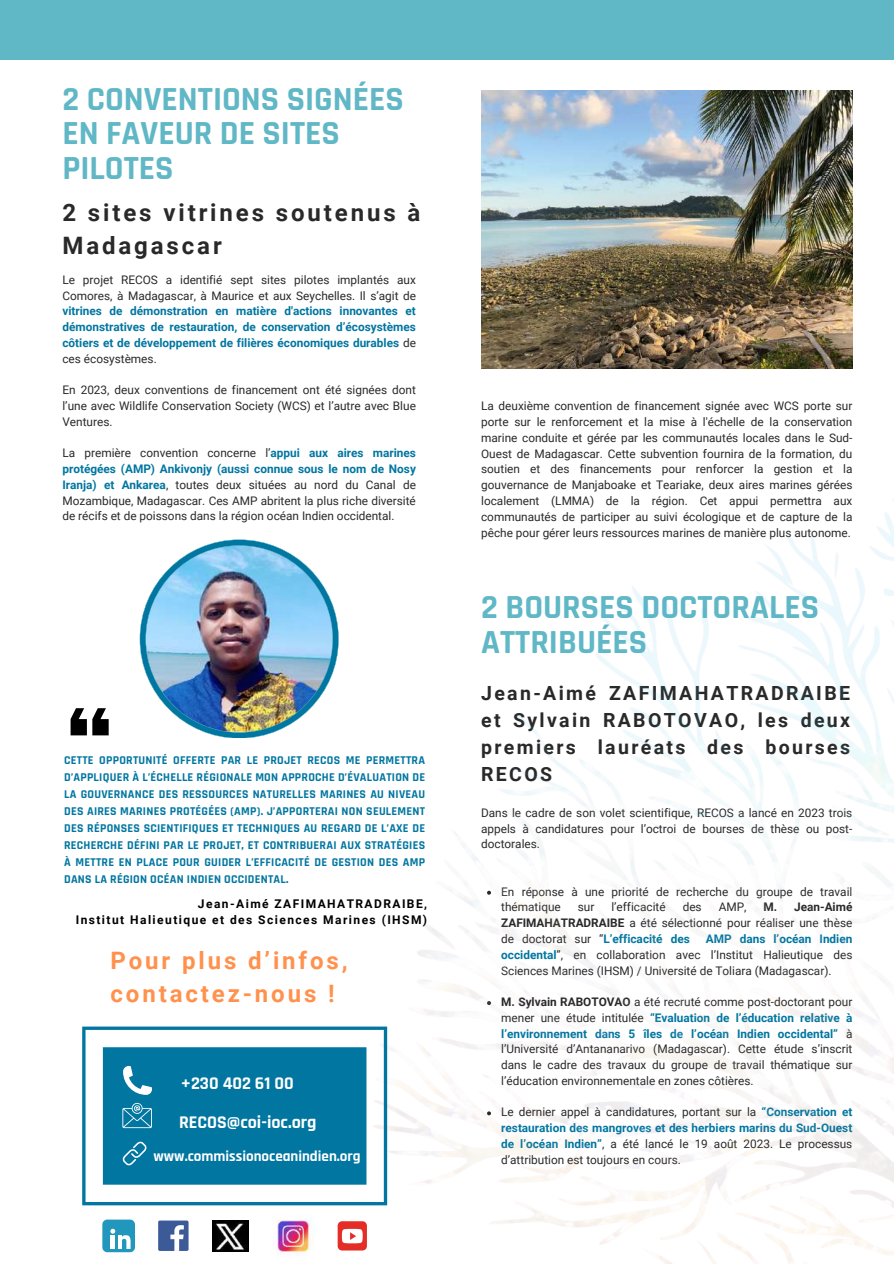
<style>
.page{position:relative;width:894px;height:1264px;background:#fff}
.page>*{position:absolute;margin:0;border:0;box-sizing:border-box;transform-origin:0 0}
.t1{font:700 34.05px/34.8px "Rajdhani";color:#60b7c6}
.t2{font:700 24px/32.7px "Roboto";letter-spacing:.12em;color:#292929}
.t3{font:700 24px/32.7px "Roboto";letter-spacing:.12em;color:#ff914d}
.t4{font:700 19.5px/27px "Roboto";letter-spacing:.12em;color:#292929;text-align:justify}
.t5{font:700 18px/38.7px "Rajdhani";color:#fff}
.t6{font:700 15px "Rajdhani";color:#fff}
.t7{font:700 12px/17px "Rajdhani";letter-spacing:.02em;color:#0076a1;text-align:justify}
.t8{font:700 12px/16px "Roboto";letter-spacing:.12em;color:#000;text-align:right}
.t9{font:11.85px/15.8px "Roboto";color:#292929;text-align:justify}
.t10{font:700 11.85px/15.8px "Roboto";color:#0076a1;text-align:justify}
.s1{font-weight:400;color:#292929}
.s2{font-weight:700;color:#0076a1}
.s3{font-weight:700}
</style>
<div class="page">
<div style="left:0;top:0;width:893px;height:60px;background:#60b7c6"></div>
<svg style="left:71px;top:708px;width:38px;height:27px"></svg>
<img style="left:140px;top:539px;width:198px;height:199px">
<img style="left:481px;top:91px;width:371px;height:278px">
<img style="left:373px;top:513px;width:520px;height:750px">
<svg style="left:82px;top:1026px;width:305px;height:179px;fill:#0076a1"></svg>
<div style="left:158px;top:1220px;width:30px;height:30px;background:#3d5a98;border-radius:2px"></div>
<svg style="left:170px;top:1225px;width:14px;height:25px"></svg>
<div style="left:102px;top:1219px;width:33px;height:33px;background:#2197bd;border-radius:5px"></div>
<svg style="left:110px;top:1228px;width:21px;height:20px"></svg>
<div style="left:337px;top:1221px;width:30px;height:29px;background:#e52d27;border-radius:4px"></div>
<svg style="left:342px;top:1228px;width:20px;height:15px"></svg>
<img style="left:212px;top:1220px;width:36px;height:30px">
<img style="left:271px;top:1214px;width:42px;height:42px">
<svg style="left:123px;top:1065px;width:29px;height:29px"></svg>
<svg style="left:122px;top:1102px;width:29px;height:26px"></svg>
<svg style="left:122px;top:1141px;width:25px;height:24px"></svg>
<h1 class="t1" style="left:62px;top:82px;width:343px">2 CONVENTIONS SIGNÉES<br>EN FAVEUR DE SITES<br>PILOTES</h1>
<h2 class="t2" style="left:62px;top:196px;width:359px">2 sites vitrines soutenus à<br>Madagascar</h2>
<p class="t9" style="left:62px;top:272px;width:355px">Le projet RECOS a identifié sept sites pilotes implantés aux<br>Comores, à Madagascar, à Maurice et aux Seychelles. Il s’agit de</p>
<p class="t10" style="left:62px;top:303px;width:355px">vitrines de démonstration en matière d'actions innovantes et démonstratives de restauration, de conservation d’écosystèmes côtiers et de développement de filières économiques durables <span class="s1">de ces écosystèmes.</span></p>
<p class="t9" style="left:62px;top:382px;width:355px">En 2023, deux conventions de financement ont été signées dont l’une avec Wildlife Conservation Society (WCS) et l’autre avec Blue Ventures.</p>
<p class="t9" style="left:62px;top:445px;width:355px">La première convention concerne l’<span class="s2">appui aux aires marines protégées (AMP) Ankivonjy (aussi connue sous le nom de Nosy Iranja) et Ankarea</span>, toutes deux situées au nord du Canal de Mozambique, Madagascar. Ces AMP abritent la plus riche diversité de récifs et de poissons dans la région océan Indien occidental.</p>
<p class="t7" style="left:64px;top:752px;width:362px">CETTE OPPORTUNITÉ OFFERTE PAR LE PROJET RECOS ME PERMETTRA D’APPLIQUER À L’ÉCHELLE RÉGIONALE MON APPROCHE D’ÉVALUATION DE LA GOUVERNANCE DES RESSOURCES NATURELLES MARINES AU NIVEAU DES AIRES MARINES PROTÉGÉES (AMP). J’APPORTERAI NON SEULEMENT DES RÉPONSES SCIENTIFIQUES ET TECHNIQUES AU REGARD DE L’AXE DE RECHERCHE DÉFINI PAR LE PROJET, ET CONTRIBUERAI AUX STRATÉGIES À METTRE EN PLACE POUR GUIDER L’EFFICACITÉ DE GESTION DES AMP DANS LA RÉGION OCÉAN INDIEN OCCIDENTAL.</p>
<p class="t8" style="left:76px;top:895px;width:353px">Jean-Aimé ZAFIMAHATRADRAIBE,<br>Institut Halieutique et des Sciences Marines (IHSM)</p>
<h2 class="t3" style="left:110px;top:944px;width:238px">Pour plus d’infos, contactez-nous !</h2>
<h3 class="t5" style="left:179px;top:1064px;width:139px">+230 402 61 00<br>RECOS@coi-ioc.org</h3>
<p class="t6" style="left:153px;top:1147px;width:209px">www.commissionoceanindien.org</p>
<p class="t9" style="left:481px;top:398px;width:372px">La deuxième convention de financement signée avec WCS porte sur porte sur le renforcement et la mise à l'échelle de la conservation marine conduite et gérée par les communautés locales dans le Sud-Ouest de Madagascar. Cette subvention fournira de la formation, du soutien et des financements pour renforcer la gestion et la gouvernance de Manjaboake et Teariake, deux aires marines gérées localement (LMMA) de la région. Cet appui permettra aux communautés de participer au suivi écologique et de capture de la pêche pour gérer leurs ressources marines de manière plus autonome.</p>
<h1 class="t1" style="left:481px;top:590px;width:339px">2 BOURSES DOCTORALES<br>ATTRIBUÉES</h1>
<h3 class="t4" style="left:481px;top:680px;width:370px">Jean-Aimé ZAFIMAHATRADRAIBE et Sylvain RABOTOVAO, les deux premiers lauréats des bourses RECOS</h3>
<p class="t9" style="left:481px;top:805px;width:372px">Dans le cadre de son volet scientifique, RECOS a lancé en 2023 trois appels à candidatures pour l’octroi de bourses de thèse ou post&shy;doctorales.</p>
<p class="t9" style="left:501px;top:883px;width:352px">En réponse à une priorité de recherche du groupe de travail thématique</p>
<p class="t9" style="left:577px;top:899px;width:18px">sur</p>
<p class="t9" style="left:611px;top:899px;width:56px">l’efficacité</p>
<p class="t9" style="left:682px;top:899px;width:20px">des</p>
<p class="t9" style="left:718px;top:899px;width:29px">AMP,</p>
<p class="t9" style="left:501px;top:899px;width:352px;text-indent:262px"><span class="s3">M. Jean-Aimé ZAFIMAHATRADRAIBE</span> a été sélectionné pour réaliser une thèse de doctorat sur “<span class="s2">L’efficacité des</span></p>
<p class="t9" style="left:501px;top:931px;width:352px;text-indent:204px"><span class="s2">AMP dans l’océan Indien occidental</span>”, en collaboration avec l’Institut Halieutique des Sciences Marines (IHSM) / Université de Toliara (Madagascar).</p>
<p class="t9" style="left:501px;top:994px;width:352px"><span class="s3">M. Sylvain RABOTOVAO</span> a été recruté comme post-doctorant pour mener une étude intitulée <span class="s2">“Evaluation de l’éducation relative à l’environnement dans 5 îles de l’océan Indien occidental”</span> à l’Université d’Antananarivo (Madagascar). Cette étude s’inscrit dans le cadre des travaux du groupe de travail thématique sur l’éducation environnementale en zones côtières.</p>
<p class="t9" style="left:501px;top:1104px;width:352px">Le dernier appel à candidatures, portant sur la <span class="s2">“Conservation et restauration des mangroves et des herbiers marins du Sud-Ouest de l’océan Indien”</span>, a été lancé le 19 août 2023. Le processus d’attribution est toujours en cours.</p>
</div>
